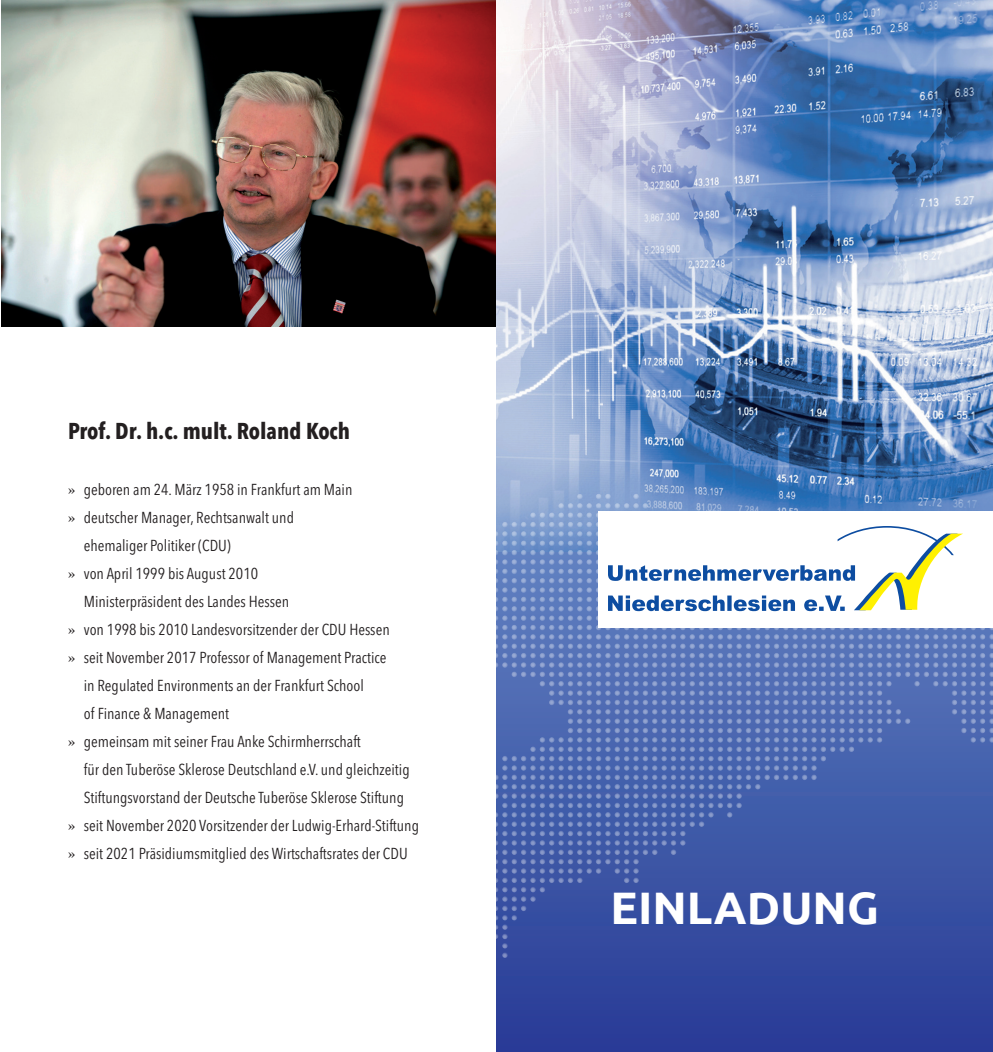
<style>
.page{position:relative;width:993px;height:1052px;background:#fff}
.page>*{position:absolute;margin:0;border:0;box-sizing:border-box;transform-origin:0 0}
.t1{font:700 45.5px "Ubuntu";color:#fff}
.t2{font:700 condensed 22.75px "Avenir Next LT Pro";color:#231f20}
.t3{font:condensed 15.75px "Avenir Next LT Pro";color:#231f20}
.s1{font-family:"Blacker Pro Dis";font-stretch:normal}
</style>
<div class="page">
<img style="left:1px;top:0;width:495px;height:326px">
<img style="left:496px;top:0;width:496px;height:494px">
<div style="left:496px;top:552px;width:496px;height:500px;background:#2d419a"></div>
<svg style="left:496px;top:494px;width:496px;height:464px"></svg>
<h2 class="t2" style="left:68px;top:417px;width:283px">Prof. Dr. h.c. mult. Roland Koch</h2>
<p class="t3" style="left:68px;top:480px;width:286px"><span class="s1">»</span> geboren am 24. März 1958 in Frankfurt am Main</p>
<p class="t3" style="left:68px;top:508px;width:227px"><span class="s1">»</span> deutscher Manager, Rechtsanwalt und</p>
<p class="t3" style="left:84px;top:536px;width:148px">ehemaliger Politiker (CDU)</p>
<p class="t3" style="left:68px;top:564px;width:192px"><span class="s1">»</span> von April 1999 bis August 2010</p>
<p class="t3" style="left:84px;top:592px;width:207px">Ministerpräsident des Landes Hessen</p>
<p class="t3" style="left:68px;top:620px;width:323px"><span class="s1">»</span> von 1998 bis 2010 Landesvorsitzender der CDU Hessen</p>
<p class="t3" style="left:68px;top:648px;width:320px"><span class="s1">»</span> seit November 2017 Professor of Management Practice</p>
<p class="t3" style="left:84px;top:676px;width:281px">in Regulated Environments an der Frankfurt School</p>
<p class="t3" style="left:84px;top:704px;width:147px">of Finance &amp; Management</p>
<p class="t3" style="left:68px;top:732px;width:294px"><span class="s1">»</span> gemeinsam mit seiner Frau Anke Schirmherrschaft</p>
<p class="t3" style="left:84px;top:760px;width:327px">für den Tuberöse Sklerose Deutschland e.V. und gleichzeitig</p>
<p class="t3" style="left:84px;top:788px;width:321px">Stiftungsvorstand der Deutsche Tuberöse Sklerose Stiftung</p>
<p class="t3" style="left:68px;top:816px;width:352px"><span class="s1">»</span> seit November 2020 Vorsitzender der Ludwig-Erhard-Stiftung</p>
<p class="t3" style="left:68px;top:844px;width:341px"><span class="s1">»</span> seit 2021 Präsidiumsmitglied des Wirtschaftsrates der CDU</p>
<h1 class="t1" style="left:610px;top:879px;width:270px">EINLADUNG</h1>
</div>
